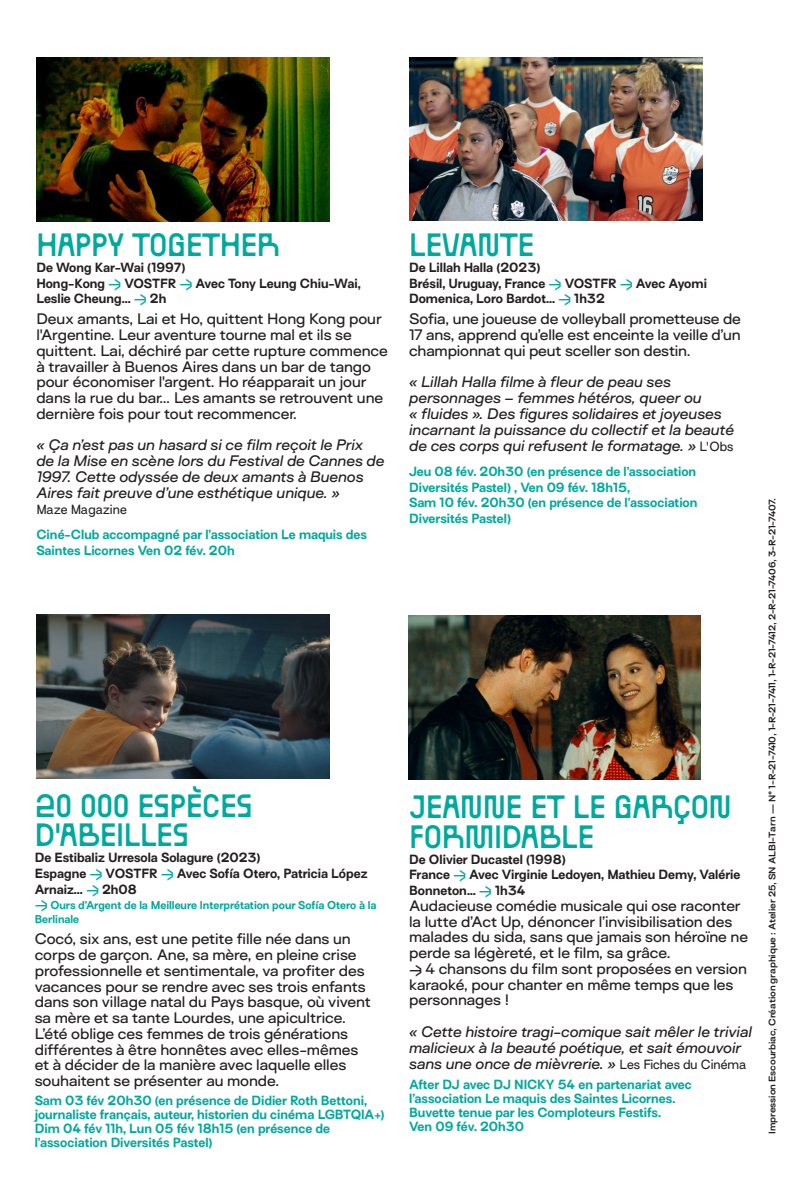
<style>
.page{position:relative;width:794px;height:1191px;background:#fff}
.page>*{position:absolute;margin:0;border:0;box-sizing:border-box;transform-origin:0 0}
.TITRE_FILM{font:500 26.25px/29.8px "Ball Pill";letter-spacing:-.02em;color:#00a99d}
.salle__age_durée__co{font:500 14px/15.8px "Surt Expanded";letter-spacing:-.005em;color:#231f20}
.salle__age_durée__co-2{font:italic 500 14px/15.9px "Surt Expanded";letter-spacing:-.005em;color:#231f20}
.INFO_ROSE{font:500 14px/15.8px "Surt Expanded";letter-spacing:-.01em;color:#231f20;text-align:justify}
.salle__age_durée__co-3{font:700 12.25px/15.8px "Surt";color:#231f20}
.INFO_ROSE-2{font:700 12.25px/14px "Surt";color:#00a99d}
.TEXTE_COURANT_CINEMA{font:700 12.25px/15.8px "Surt";color:#00a99d}
.salle__age_durée__co-4{font:12.25px "Surt";color:#231f20}
.salle__age_durée__co-5{font:700 10.5px/14px "Surt";color:#00a99d}
.texte_courant_specta{font:700 8.75px "Surt Expanded";letter-spacing:-.005em;color:#231f20}
.s1{font-family:"Ball Pill";font-weight:500;font-size:10.5px;color:#00a99d}
.s2{font-family:"Ball Pill";font-weight:500}
.s3{font-family:"Surt";font-weight:400;font-style:normal;font-size:12.25px}
.s4{font-family:"Ball Pill";font-size:10.5px}
</style>
<div class="page">
<img style="left:409px;top:57px;width:293px;height:164px">
<img style="left:36px;top:614px;width:293px;height:164px">
<img style="left:36px;top:57px;width:293px;height:164px">
<img style="left:408px;top:615px;width:293px;height:164px">
<p class="TITRE_FILM" style="left:36px;top:229px;width:245px">HAPPY TOGETHER</p>
<p class="salle__age_durée__co-3" style="left:36px;top:261px;width:151px">De Wong Kar-Wai (1997)</p>
<p class="salle__age_durée__co-3" style="left:36px;top:276px;width:326px">Hong-Kong <span class="s1">→</span> VOSTFR <span class="s1">→</span> Avec Tony Leung Chiu-Wai,<br>Leslie Cheung... <span class="s1">→</span> 2h</p>
<p class="salle__age_durée__co" style="left:36px;top:311px;width:353px">Deux amants, Lai et Ho, quittent Hong Kong pour l'Argentine. Leur aventure tourne mal et ils se quittent. Lai, déchiré par cette rupture commence à travailler à Buenos Aires dans un bar de tango pour économiser l'argent. Ho réapparait un jour dans la rue du bar… Les amants se retrouvent une dernière fois pour tout recommencer.</p>
<p class="salle__age_durée__co-2" style="left:36px;top:437px;width:350px">« Ça n’est pas un hasard si ce film reçoit le Prix de la Mise en scène lors du Festival de Cannes de 1997. Cette odyssée de deux amants à Buenos Aires fait preuve d’une esthétique unique. »</p>
<p class="salle__age_durée__co-4" style="left:36px;top:502px;width:92px">Maze Magazine</p>
<p class="TEXTE_COURANT_CINEMA" style="left:36px;top:528px;width:332px">Ciné-Club accompagné par l’association Le maquis des<br>Saintes Licornes Ven 02 fév. 20h</p>
<p class="TITRE_FILM" style="left:35px;top:789px;width:219px">20 000 ESPÈCES<br>D'ABEILLES</p>
<p class="salle__age_durée__co-3" style="left:35px;top:851px;width:227px">De Estibaliz Urresola Solagure (2023)</p>
<p class="salle__age_durée__co-3" style="left:35px;top:866px;width:334px">Espagne <span class="s1">→</span> VOSTFR <span class="s1">→</span> Avec Sofía Otero, Patricia López<br>Arnaiz... <span class="s1">→</span> 2h08</p>
<p class="salle__age_durée__co-5" style="left:35px;top:899px;width:343px"><span class="s2">→</span> Ours d’Argent de la Meilleure Interprétation pour Sofía Otero à la<br>Berlinale</p>
<p class="salle__age_durée__co" style="left:35px;top:931px;width:338px">Cocó, six ans, est une petite fille née dans un corps de garçon. Ane, sa mère, en pleine crise professionnelle et sentimentale, va profiter des vacances pour se rendre avec ses trois enfants dans son village natal du Pays basque, où vivent sa mère et sa tante Lourdes, une apicultrice.<br>L’été oblige ces femmes de trois générations différentes à être honnêtes avec elles-mêmes et à décider de la manière avec laquelle elles souhaitent se présenter au monde.</p>
<p class="INFO_ROSE-2" style="left:35px;top:1095px;width:351px">Sam 03 fév 20h30 (en présence de Didier Roth Bettoni, journaliste français, auteur, historien du cinéma LGBTQIA+)<br>Dim 04 fév 11h, Lun 05 fév 18h15 (en présence de l’association Diversités Pastel)</p>
<p class="TITRE_FILM" style="left:409px;top:229px;width:127px">LEVANTE</p>
<p class="salle__age_durée__co-3" style="left:409px;top:261px;width:133px">De Lillah Halla (2023)</p>
<p class="salle__age_durée__co-3" style="left:409px;top:276px;width:299px">Brésil, Uruguay, France <span class="s1">→</span> VOSTFR <span class="s1">→</span> Avec Ayomi<br>Domenica, Loro Bardot... <span class="s1">→</span> 1h32</p>
<p class="INFO_ROSE" style="left:409px;top:311px;width:333px">Sofia, une joueuse de volleyball prometteuse de 17 ans, apprend qu’elle est enceinte la veille d’un championnat qui peut sceller son destin.</p>
<p class="salle__age_durée__co-2" style="left:409px;top:374px;width:326px">« Lillah Halla filme à fleur de peau ses personnages – femmes hétéros, queer ou<br>« fluides ». Des figures solidaires et joyeuses incarnant la puissance du collectif et la beauté de ces corps qui refusent le formatage. » <span class="s3">L'Obs</span></p>
<p class="TEXTE_COURANT_CINEMA" style="left:409px;top:465px;width:290px">Jeu 08 fév. 20h30 (en présence de l’association Diversités Pastel) , Ven 09 fév. 18h15,<br>Sam 10 fév. 20h30 (en présence de l’association Diversités Pastel)</p>
<p class="TITRE_FILM" style="left:409px;top:791px;width:324px">JEANNE ET LE GARÇON<br>FORMIDABLE</p>
<p class="salle__age_durée__co-3" style="left:409px;top:852px;width:158px">De Olivier Ducastel (1998)</p>
<p class="salle__age_durée__co-3" style="left:409px;top:868px;width:333px">France <span class="s1">→</span> Avec Virginie Ledoyen, Mathieu Demy, Valérie<br>Bonneton… <span class="s1">→</span> 1h34</p>
<p class="salle__age_durée__co" style="left:409px;top:897px;width:340px">Audacieuse comédie musicale qui ose raconter la lutte d’Act Up, dénoncer l’invisibilisation des malades du sida, sans que jamais son héroïne ne perde sa légèreté, et le film, sa grâce.</p>
<p class="salle__age_durée__co" style="left:409px;top:960px;width:339px"><span class="s4">→</span> 4 chansons du film sont proposées en version karaoké, pour chanter en même temps que les personnages !</p>
<p class="salle__age_durée__co-2" style="left:409px;top:1023px;width:344px">« Cette histoire tragi-comique sait mêler le trivial malicieux à la beauté poétique, et sait émouvoir sans une once de mièvrerie. » <span class="s3">Les Fiches du Cinéma</span></p>
<p class="INFO_ROSE-2" style="left:409px;top:1078px;width:284px">After DJ avec DJ NICKY 54 en partenariat avec l’association Le maquis des Saintes Licornes.</p>
<p class="INFO_ROSE-2" style="left:409px;top:1106px;width:253px">Buvette tenue par les Comploteurs Festifs.</p>
<p class="INFO_ROSE-2" style="left:409px;top:1120px;width:117px">Ven 09 fév. 20h30</p>
<p class="texte_courant_specta" style="left:766px;top:1134px;width:637px;rotate:-90deg">Impression Escourbiac, Création graphique : Atelier 25, SN ALBI-Tarn — N° 1-R-21-7410, 1-R-21-7411, 1-R-21-7412, 2-R-21-7406, 3-R-21-7407.</p>
</div>
